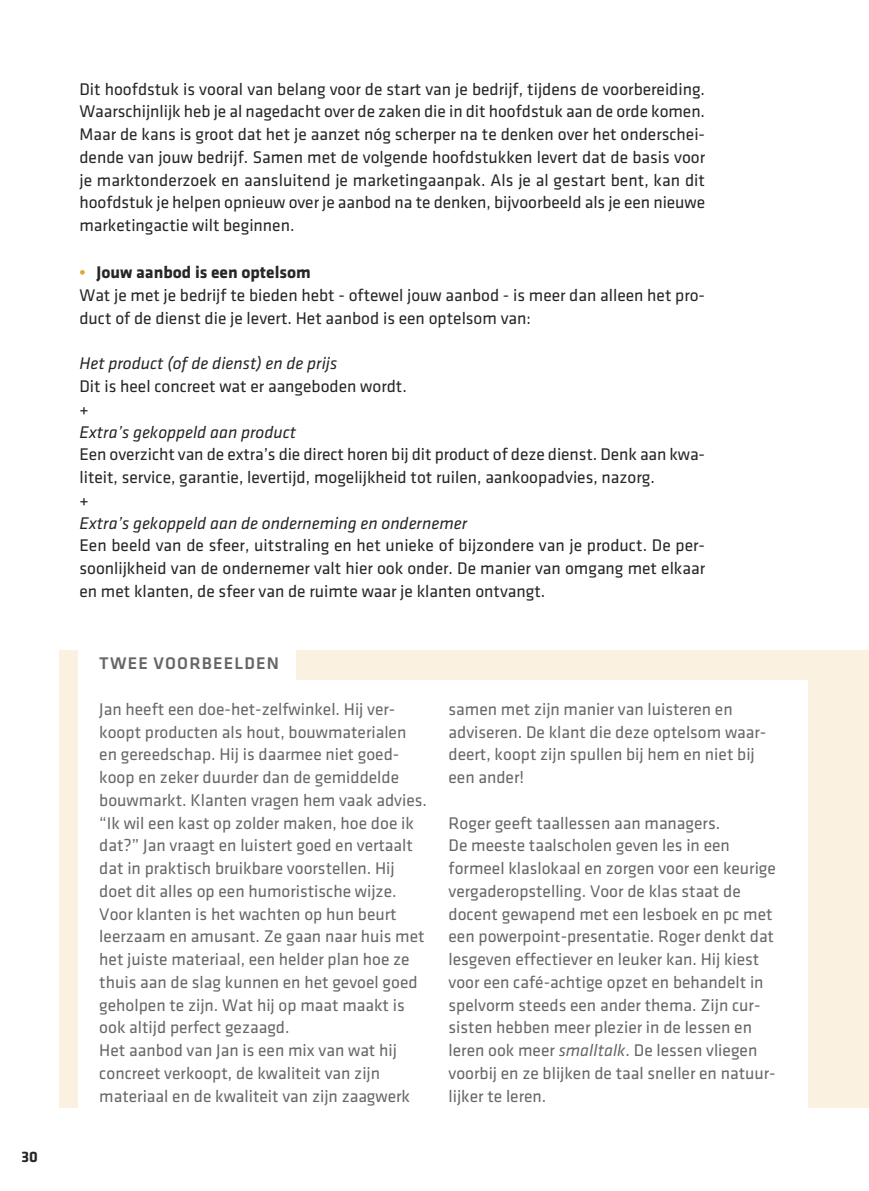
<style>
.page{position:relative;width:869px;height:1191px;background:#fff}
.page>*{position:absolute;margin:0;border:0;box-sizing:border-box;transform-origin:0 0}
.t1{font:17.5px/22.8px "Klavika";color:#686768}
.t2{font:17.5px/22.8px "Klavika";color:#272627}
.t3{font:italic 17.5px "Klavika";color:#272627}
.t4{font:17.5px "Klavika Medium OSTF";letter-spacing:.065em;color:#686768}
.t5{font:700 15.75px "Klavika";color:#272627}
.s1{font-weight:700;color:#e6a434}
.s2{font-weight:700}
.s3{font-style:italic}
</style>
<div class="page">
<div style="left:60px;top:650px;width:808px;height:458px;background:#fbf1e1"></div>
<div style="left:78px;top:680px;width:729px;height:461px;background:#fff"></div>
<div style="left:78px;top:644px;width:218px;height:40px;background:#fff"></div>
<p class="t5" style="left:22px;top:1151px;width:18px">30</p>
<p class="t2" style="left:79px;top:79px;width:627px;text-align:justify">Dit hoofdstuk is vooral van belang voor de start van je bedrijf, tijdens de voorbereiding.<br>Waarschijnlijk heb je al nagedacht over de zaken die in dit hoofdstuk aan de orde komen.<br>Maar de kans is groot dat het je aanzet nóg scherper na te denken over het onderschei&shy;dende van jouw bedrijf. Samen met de volgende hoofdstukken levert dat de basis voor je marktonderzoek en aansluitend je marketingaanpak. Als je al gestart bent, kan dit hoofdstuk je helpen opnieuw over je aanbod na te denken, bijvoorbeeld als je een nieuwe marketingactie wilt beginnen.</p>
<p class="t2" style="left:79px;top:263px;width:627px"><span class="s1">•</span> <span class="s2">Jouw aanbod is een optelsom<br></span>Wat je met je bedrijf te bieden hebt - oftewel jouw aanbod - is meer dan alleen het pro&shy;duct of de dienst die je levert. Het aanbod is een optelsom van:</p>
<p class="t3" style="left:79px;top:358px;width:259px">Het product (of de dienst) en de prijs</p>
<p class="t2" style="left:79px;top:377px;width:329px">Dit is heel concreet wat er aangeboden wordt. +</p>
<p class="t3" style="left:79px;top:426px;width:218px">Extra’s gekoppeld aan product</p>
<p class="t2" style="left:79px;top:445px;width:627px">Een overzicht van de extra’s die direct horen bij dit product of deze dienst. Denk aan kwa&shy;liteit, service, garantie, levertijd, mogelijkheid tot ruilen, aankoopadvies, nazorg.<br>+</p>
<p class="t3" style="left:79px;top:517px;width:389px">Extra’s gekoppeld aan de onderneming en ondernemer</p>
<p class="t2" style="left:79px;top:536px;width:627px;text-align:justify">Een beeld van de sfeer, uitstraling en het unieke of bijzondere van je product. De per&shy;soonlijkheid van de ondernemer valt hier ook onder. De manier van omgang met elkaar en met klanten, de sfeer van de ruimte waar je klanten ontvangt.</p>
<p class="t4" style="left:99px;top:657px;width:181px">TWEE VOORBEELDEN</p>
<p class="t1" style="left:99px;top:699px;width:329px">Jan heeft een doe-het-zelfwinkel. Hij ver&shy;koopt producten als hout, bouwmaterialen en gereedschap. Hij is daarmee niet goed&shy;koop en zeker duurder dan de gemiddelde bouwmarkt. Klanten vragen hem vaak advies. “Ik wil een kast op zolder maken, hoe doe ik dat?” Jan vraagt en luistert goed en vertaalt dat in praktisch bruikbare voorstellen. Hij doet dit alles op een humoristische wijze.<br>Voor klanten is het wachten op hun beurt leerzaam en amusant. Ze gaan naar huis met het juiste materiaal, een helder plan hoe ze thuis aan de slag kunnen en het gevoel goed geholpen te zijn. Wat hij op maat maakt is ook altijd perfect gezaagd.<br>Het aanbod van Jan is een mix van wat hij concreet verkoopt, de kwaliteit van zijn materiaal en de kwaliteit van zijn zaagwerk</p>
<p class="t1" style="left:448px;top:699px;width:319px">samen met zijn manier van luisteren en adviseren. De klant die deze optelsom waar&shy;deert, koopt zijn spullen bij hem en niet bij een ander!</p>
<p class="t1" style="left:448px;top:813px;width:329px">Roger geeft taallessen aan managers.<br>De meeste taalscholen geven les in een formeel klaslokaal en zorgen voor een keurige vergaderopstelling. Voor de klas staat de docent gewapend met een lesboek en pc met een powerpoint-presentatie. Roger denkt dat lesgeven effectiever en leuker kan. Hij kiest voor een café-achtige opzet en behandelt in spelvorm steeds een ander thema. Zijn cur&shy;sisten hebben meer plezier in de lessen en leren ook meer <span class="s3">smalltalk</span>. De lessen vliegen voorbij en ze blijken de taal sneller en natuur&shy;lijker te leren.</p>
</div>
